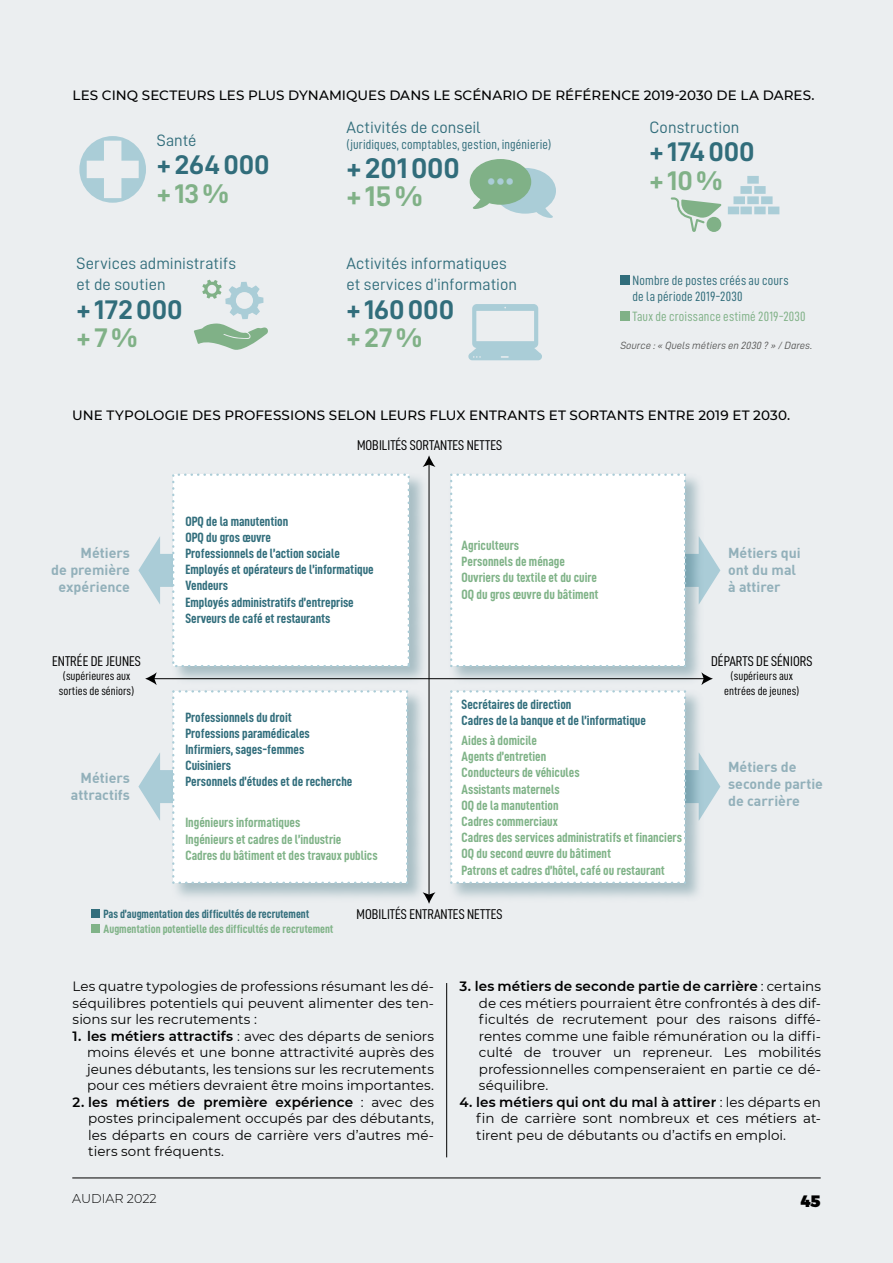
<style>
.page{position:relative;width:893px;height:1263px;background:#ebeef0}
.page>*{position:absolute;margin:0;border:0;box-sizing:border-box;transform-origin:0 0}
.t1{font:46.05px "Courier";color:#aacdd7}
.t2{font:28.5px "D DIN Exp Bold";letter-spacing:.005em;color:#316d7b}
.t3{font:28.5px "D DIN Exp Bold";color:#80b187}
.t4{font:27px "D DIN Exp Bold";letter-spacing:.005em;color:#316d7b}
.t5{font:27px "D DIN Exp Bold";color:#80b187}
.t6{font:16.5px/21px "D DIN";letter-spacing:.005em;color:#316d7b}
.t7{font:900 16.5px "Montserrat Alternates";color:#000}
.t8{font:700 14.25px/17px "DIN";color:#92b0ba;text-align:right}
.t9{font:14.25px "D DIN Condensed";color:#000}
.Synthese_-_Texte_cou{font:13.5px/16.5px "Montserrat";color:#000;text-align:justify}
.t10{font:13.5px/16.2px "D DIN Condensed Bold";color:#80b388}
.t11{font:13.5px/16.2px "D DIN Condensed Bold";color:#326e7c}
.Titre_tableau___grap{font:500 13.5px "Montserrat";letter-spacing:.005em;color:#000}
.t12{font:13.5px/15.8px "D DIN Condensed";letter-spacing:.01em;color:#316d7b}
.t13{font:13.5px "D DIN Condensed";letter-spacing:.015em;color:#80b187}
.t14{font:300 12.75px "Montserrat";color:#000}
.t15{font:12px/15px "D DIN Condensed Bold";color:#80b388}
.t16{font:12px/14.4px "D DIN Condensed";color:#000;text-align:center}
.Note_de_bas_de_page{font:10.5px "D DIN Italic";color:#575756}
.s1{color:#326e7c}
.s2{font-weight:600}
</style>
<div class="page">
<hr style="left:72px;top:1178px;width:749px;height:1px;background:#000">
<hr style="left:446px;top:983px;width:1px;height:174px;background:#000">
<svg style="left:709px;top:553px;width:11px;height:35px"></svg>
<svg style="left:709px;top:769px;width:11px;height:35px"></svg>
<div style="left:155px;top:554px;width:49px;height:33px;background:#aaccd7"></div>
<svg style="left:138px;top:536px;width:22px;height:68px"></svg>
<div style="left:155px;top:770px;width:49px;height:33px;background:#aaccd7"></div>
<svg style="left:138px;top:753px;width:22px;height:67px"></svg>
<div style="left:171px;top:690px;width:238px;height:195px;background:#fff"></div>
<div style="left:173px;top:475px;width:236px;height:191px;background:#fff"></div>
<div style="left:172px;top:474px;width:238px;height:193px;border:2px dashed #aaccd7"></div>
<img style="left:453px;top:694px;width:256px;height:203px">
<div style="left:450px;top:690px;width:237px;height:195px;background:#fff"></div>
<img style="left:445px;top:477px;width:264px;height:203px">
<div style="left:449px;top:473px;width:238px;height:195px;background:#fff"></div>
<hr style="left:153px;top:678px;width:552px;height:1px;background:#000">
<svg style="left:701px;top:672px;width:12px;height:13px"></svg>
<svg style="left:145px;top:672px;width:12px;height:13px"></svg>
<hr style="left:429px;top:463px;width:1px;height:433px;background:#000">
<svg style="left:423px;top:455px;width:12px;height:12px"></svg>
<svg style="left:423px;top:892px;width:12px;height:12px"></svg>
<div style="left:91px;top:909px;width:9px;height:9px;background:#326e7c"></div>
<div style="left:91px;top:924px;width:9px;height:9px;background:#80b388"></div>
<div style="left:620px;top:275px;width:10px;height:10px;background:#316d7b"></div>
<div style="left:620px;top:311px;width:10px;height:10px;background:#80b187"></div>
<div style="left:79px;top:136px;width:67px;height:67px;background:#aacdd7;border-radius:50%"></div>
<div style="left:104px;top:141px;width:17px;height:57px;background:#ebeef0"></div>
<div style="left:87px;top:161px;width:52px;height:17px;background:#ebeef0"></div>
<svg style="left:470px;top:159px;width:86px;height:59px"></svg>
<svg style="left:728px;top:176px;width:51px;height:38px"></svg>
<svg style="left:671px;top:197px;width:50px;height:35px"></svg>
<svg style="left:194px;top:280px;width:74px;height:70px"></svg>
<svg style="left:468px;top:304px;width:74px;height:56px"></svg>
<p class="Titre_tableau___grap" style="left:73px;top:86px;width:743px">LES CINQ SECTEURS LES PLUS DYNAMIQUES DANS LE SCÉNARIO DE RÉFÉRENCE 2019-2030 DE LA DARES.</p>
<p class="t6" style="left:157px;top:129px;width:41px">Santé</p>
<p class="t4" style="left:157px;top:150px;width:114px">+264000</p>
<p class="t5" style="left:157px;top:179px;width:74px">+13%</p>
<p class="t6" style="left:77px;top:253px;width:161px">Services administratifs et de soutien</p>
<p class="t4" style="left:77px;top:295px;width:107px">+172000</p>
<p class="t5" style="left:77px;top:323px;width:63px">+7%</p>
<p class="t6" style="left:346px;top:116px;width:136px">Activités de conseil</p>
<p class="t12" style="left:346px;top:136px;width:207px">(juridiques, comptables, gestion, ingénierie)</p>
<p class="t2" style="left:346px;top:152px;width:115px">+201000</p>
<p class="t3" style="left:346px;top:181px;width:78px">+15%</p>
<h1 class="t1" style="left:487px;top:134px;width:29px">…</h1>
<p class="t6" style="left:346px;top:253px;width:172px">Activités informatiques et services d’information</p>
<p class="t4" style="left:346px;top:295px;width:109px">+160000</p>
<p class="t5" style="left:346px;top:323px;width:78px">+27%</p>
<p class="t6" style="left:649px;top:116px;width:91px">Construction</p>
<p class="t4" style="left:649px;top:137px;width:106px">+174000</p>
<p class="t5" style="left:649px;top:165px;width:75px">+10%</p>
<p class="t12" style="left:632px;top:272px;width:158px">Nombre de postes créés au cours de la période 2019-2030</p>
<p class="t13" style="left:632px;top:309px;width:175px">Taux de croissance estimé 2019-2030</p>
<p class="Note_de_bas_de_page" style="left:620px;top:340px;width:194px">Source : « Quels métiers en 2030 ? » / Dares.</p>
<p class="Titre_tableau___grap" style="left:72px;top:406px;width:719px">UNE TYPOLOGIE DES PROFESSIONS SELON LEURS FLUX ENTRANTS ET SORTANTS ENTRE 2019 ET 2030.</p>
<p class="t8" style="left:51px;top:544px;width:80px">Métiers<br>de première expérience</p>
<p class="t9" style="left:52px;top:653px;width:90px">ENTRÉE DE JEUNES</p>
<p class="t16" style="left:59px;top:669px;width:77px">(supérieures aux sorties de séniors)</p>
<p class="t8" style="left:71px;top:768px;width:61px">Métiers attractifs</p>
<p class="t9" style="left:357px;top:438px;width:147px">MOBILITÉS SORTANTES NETTES</p>
<p class="t11" style="left:185px;top:513px;width:190px">OPQ de la manutention<br>OPQ du gros œuvre<br>Professionnels de l’action sociale<br>Employés et opérateurs de l’informatique<br>Vendeurs<br>Employés administratifs d’entreprise<br>Serveurs de café et restaurants</p>
<p class="t11" style="left:185px;top:709px;width:169px">Professionnels du droit<br>Professions paramédicales<br>Infirmiers, sages-femmes<br>Cuisiniers<br>Personnels d’études et de recherche</p>
<p class="t10" style="left:185px;top:814px;width:194px">Ingénieurs informatiques<br>Ingénieurs et cadres de l’industrie<br>Cadres du bâtiment et des travaux publics</p>
<p class="t10" style="left:462px;top:537px;width:138px">Agriculteurs<br>Personnels de ménage<br>Ouvriers du textile et du cuire<br>OQ du gros œuvre du bâtiment</p>
<p class="t11" style="left:462px;top:696px;width:186px">Secrétaires de direction<br>Cadres de la banque et de l’informatique</p>
<p class="t10" style="left:462px;top:732px;width:222px">Aides à domicile<br>Agents d’entretien<br>Conducteurs de véhicules<br>Assistants maternels<br>OQ de la manutention<br>Cadres commerciaux<br>Cadres des services administratifs et financiers<br>OQ du second œuvre du bâtiment<br>Patrons et cadres d’hôtel, café ou restaurant</p>
<p class="t15" style="left:104px;top:906px;width:232px"><span class="s1">Pas d’augmentation des difficultés de recrutement<br></span>Augmentation potentielle des difficultés de recrutement</p>
<p class="t9" style="left:357px;top:906px;width:147px">MOBILITÉS ENTRANTES NETTES</p>
<p class="t8" style="left:728px;top:544px;width:74px;text-align:left">Métiers qui ont du mal à attirer</p>
<p class="t9" style="left:711px;top:653px;width:103px">DÉPARTS DE SÉNIORS</p>
<p class="t16" style="left:724px;top:669px;width:77px">(supérieurs aux entrées de jeunes)</p>
<p class="t8" style="left:728px;top:758px;width:96px;text-align:left">Métiers de seconde partie de carrière</p>
<p class="Synthese_-_Texte_cou" style="left:73px;top:977px;width:363px">Les quatre typologies de professions résumant les dé&shy;séquilibres potentiels qui peuvent alimenter des ten&shy;sions sur les recrutements :</p>
<p class="Synthese_-_Texte_cou" style="left:87px;top:1027px;width:349px;text-indent:-14px"><span class="s2">1. les métiers attractifs</span> : avec des départs de seniors moins élevés et une bonne attractivité auprès des jeunes débutants, les tensions sur les recrutements pour ces métiers devraient être moins importantes.</p>
<p class="Synthese_-_Texte_cou" style="left:88px;top:1093px;width:347px;text-indent:-16px"><span class="s2">2. les métiers de première expérience</span> : avec des postes principalement occupés par des débutants, les départs en cours de carrière vers d’autres mé&shy;tiers sont fréquents.</p>
<p class="Synthese_-_Texte_cou" style="left:479px;top:977px;width:344px;text-indent:-19px"><span class="s2">3. les métiers de seconde partie de carrière</span> : certains de ces métiers pourraient être confrontés à des dif&shy;ficultés de recrutement pour des raisons diffé&shy;rentes comme une faible rémunération ou la diffi&shy;culté de trouver un repreneur. Les mobilités professionnelles compenseraient en partie ce dé&shy;séquilibre.</p>
<p class="Synthese_-_Texte_cou" style="left:476px;top:1093px;width:346px;text-indent:-17px"><span class="s2">4. les métiers qui ont du mal à attirer</span> : les départs en fin de carrière sont nombreux et ces métiers at&shy;tirent peu de débutants ou d’actifs en emploi.</p>
<p class="t14" style="left:72px;top:1190px;width:86px">AUDIAR 2022</p>
<p class="t7" style="left:800px;top:1187px;width:22px">45</p>
</div>
